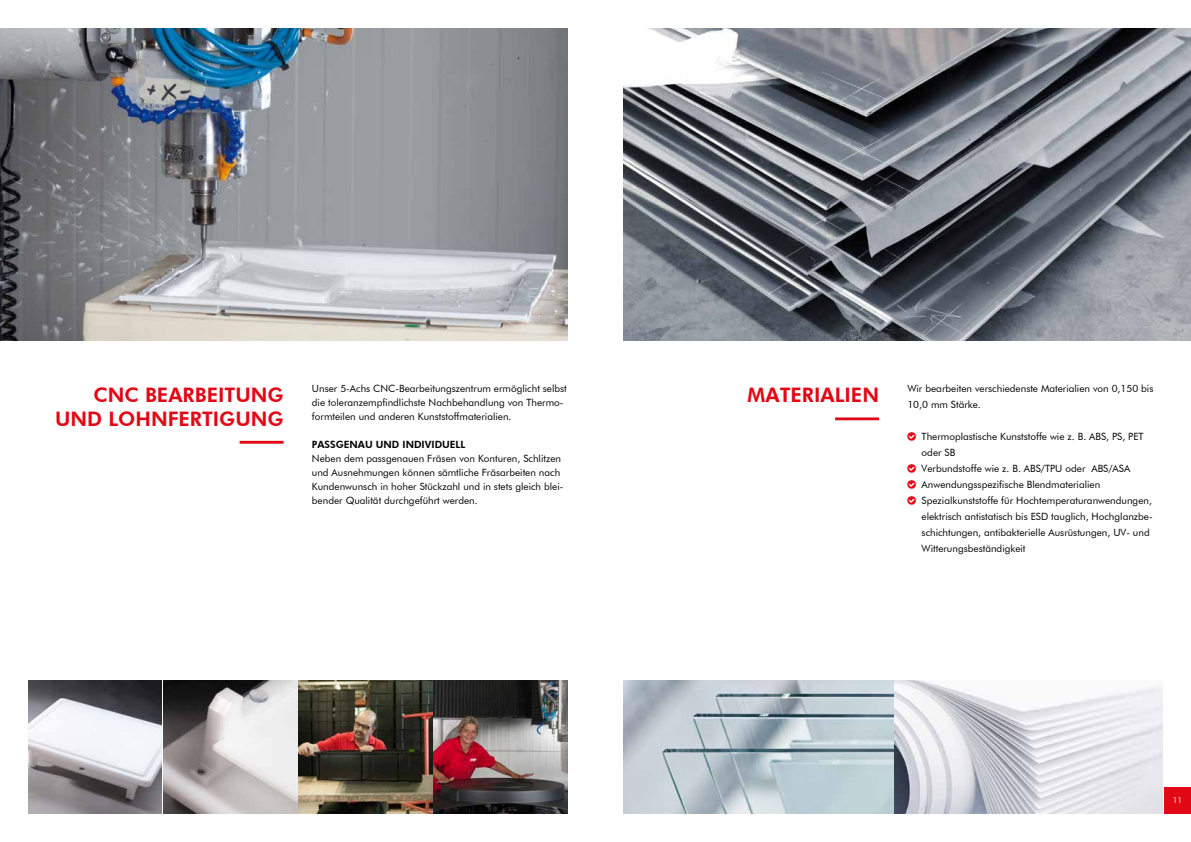
<style>
.page{position:relative;width:1191px;height:842px;background:#fff}
.page>*{position:absolute;margin:0;border:0;box-sizing:border-box;transform-origin:0 0}
.t1{font:800 20px/24px "Futura BT";color:#e30816;text-align:right}
.t2{font:10px/16px "Futura BT";color:#000}
.t3{font:800 10px "Futura BT";color:#000}
.t4{font:8px "Futura BT";color:#fff}
</style>
<div class="page">
<div style="left:1164px;top:787px;width:27px;height:27px;background:#e30816"></div>
<img style="left:0;top:28px;width:567px;height:312px">
<img style="left:28px;top:680px;width:539px;height:134px">
<hr style="left:240px;top:441px;width:43px;height:3px;background:#e30816">
<img style="left:624px;top:28px;width:567px;height:312px">
<img style="left:624px;top:680px;width:538px;height:134px">
<hr style="left:835px;top:417px;width:44px;height:3px;background:#e30816">
<h1 class="t1" style="left:55px;top:383px;width:230px">CNC BEARBEITUNG<br>UND LOHNFERTIGUNG</h1>
<p class="t2" style="left:312px;top:382px;width:256px;line-height:14px">Unser 5-Achs CNC-Bearbeitungszentrum ermöglicht selbst die toleranzempfindlichste Nachbehandlung von Thermo&shy;formteilen und anderen Kunststoffmaterialien.</p>
<p class="t3" style="left:312px;top:439px;width:155px">PASSGENAU UND INDIVIDUELL</p>
<p class="t2" style="left:312px;top:452px;width:253px;line-height:14px">Neben dem passgenauen Fräsen von Konturen, Schlitzen und Ausnehmungen können sämtliche Fräsarbeiten nach Kundenwunsch in hoher Stückzahl und in stets gleich blei&shy;bender Qualität durchgeführt werden.</p>
<h1 class="t1" style="left:747px;top:383px;width:133px">MATERIALIEN</h1>
<p class="t2" style="left:907px;top:381px;width:247px">Wir bearbeiten verschiedenste Materialien von 0,150 bis<br>10,0 mm Stärke.</p>
<p class="t2" style="left:921px;top:429px;width:233px">Thermoplastische Kunststoffe wie z. B. ABS, PS, PET oder SB<br>Verbundstoffe wie z. B. ABS/TPU oder ABS/ASA Anwendungsspezifische Blendmaterialien Spezialkunststoffe für Hochtemperaturanwendungen, elektrisch antistatisch bis ESD tauglich, Hochglanzbe&shy;schichtungen, antibakterielle Ausrüstungen, UV- und Witterungsbeständigkeit</p>
<p class="t4" style="left:1172px;top:795px;width:11px">11</p>
</div>
